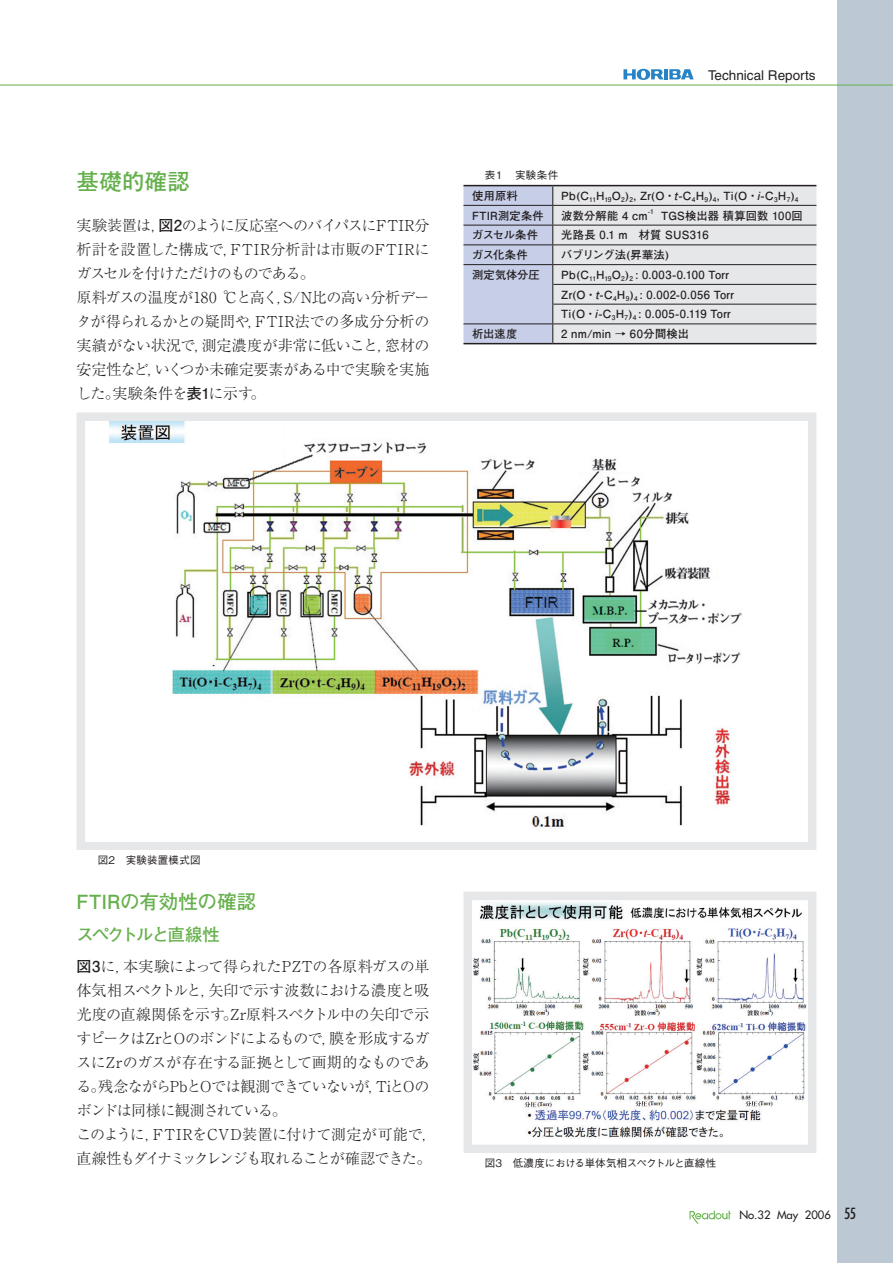
<style>
.page{position:relative;width:893px;height:1263px;background:#fff}
.page>*{position:absolute;margin:0;border:0;box-sizing:border-box;transform-origin:0 0}
.t1{font:700 22.5px "Futo Go B101 Pro";letter-spacing:.005em;color:#65b04c}
.t2{font:700 19.5px "Futo Go B101 Pro";color:#65b04c}
.t3{font:700 17.25px "Futo Go B101 Pro";letter-spacing:-.1em;color:#65b04c}
.t4{font:300 15px/24px "Ryumin Pro";letter-spacing:-.03em;color:#231f20}
.t5{font:condensed 15px "Futura";color:#231f20}
.t6{font:13.5px "Helvetica";color:#231f20}
.t7{font:700 11.25px/19.8px "Futo Go B101 Pro";letter-spacing:.02em;color:#231f20}
.t8{font:11.25px "Futura";color:#231f20}
.t9{font:700 11.25px "Futo Go B101 Pro";letter-spacing:-.04em;color:#231f20}
.t10{font:500 10.5px "Gothic BBB Pro";letter-spacing:-.02em;color:#231f20}
.t11{font:500 10.5px "Gothic BBB Pro";letter-spacing:.03em;color:#231f20}
.t12{font:500 10.5px "Gothic BBB Pro";letter-spacing:.01em;color:#231f20}
.t13{font:700 6.6px "Futo Go B101 Pro";color:#231f20}
.s1{font-family:"Futo Go B101 Pro";font-weight:700}
</style>
<div class="page">
<svg style="left:689px;top:1210px;width:42px;height:14px"></svg>
<svg style="left:623px;top:69px;width:71px;height:11px"></svg>
<div style="left:838px;top:0;width:55px;height:1263px;background:#bcc8d4"></div>
<svg style="left:463px;top:186px;width:353px;height:157px;background:#dadde5"></svg>
<hr style="left:463px;top:185px;width:90px;height:1px;background:#231f20">
<hr style="left:553px;top:185px;width:263px;height:1px;background:#231f20">
<hr style="left:463px;top:343px;width:90px;height:1px;background:#231f20">
<hr style="left:553px;top:343px;width:263px;height:1px;background:#231f20">
<hr style="left:463px;top:205px;width:90px;height:1px;background:#231f20">
<hr style="left:553px;top:205px;width:263px;height:1px;background:#231f20">
<hr style="left:463px;top:225px;width:90px;height:1px;background:#231f20">
<hr style="left:553px;top:225px;width:263px;height:1px;background:#231f20">
<hr style="left:463px;top:244px;width:90px;height:1px;background:#231f20">
<hr style="left:553px;top:244px;width:263px;height:1px;background:#231f20">
<hr style="left:463px;top:264px;width:90px;height:1px;background:#231f20">
<hr style="left:553px;top:264px;width:263px;height:1px;background:#231f20">
<hr style="left:553px;top:284px;width:263px;height:1px;background:#231f20">
<hr style="left:553px;top:304px;width:263px;height:1px;background:#231f20">
<hr style="left:463px;top:323px;width:90px;height:1px;background:#231f20">
<hr style="left:553px;top:323px;width:263px;height:1px;background:#231f20">
<hr style="left:0;top:470px;width:1px;height:204px;background:#dde7d1">
<hr style="left:0;top:85px;width:893px;height:1px;background:#65b04c">
<img style="left:109px;top:422px;width:633px;height:406px">
<div style="left:77px;top:412px;width:739px;height:438px;border:9px solid #e6e7e9"></div>
<img style="left:473px;top:902px;width:333px;height:236px">
<div style="left:463px;top:891px;width:353px;height:262px;border:9px solid #e6e7e9"></div>
<h1 class="t1" style="left:77px;top:163px;width:115px">基礎的確認</h1>
<p class="t4" style="left:77px;top:212px;width:354px">実験装置は，<span class="s1">図2</span>のように反応室へのバイパスにFTIR分析計を設置した構成で，FTIR分析計は市販のFTIRにガスセルを付けただけのものである。<br>原料ガスの温度が180 ℃と高く，S/N比の高い分析データが得られるかとの疑問や，FTIR法での多成分分析の実績がない状況で，測定濃度が非常に低いこと，窓材の安定性など，いくつか未確定要素がある中で実験を実施した。実験条件を<span class="s1">表1</span>に示す。</p>
<p class="t6" style="left:708px;top:67px;width:109px">Technical Reports</p>
<p class="t12" style="left:485px;top:167px;width:75px">表１　実験条件</p>
<p class="t7" style="left:472px;top:184px;width:47px">使用原料</p>
<p class="t7" style="left:561px;top:184px;width:239px">Pb(C<sub>11</sub>H<sub>19</sub>O<sub>2</sub>)<sub>2</sub>, Zr(O・t-C<sub>4</sub>H<sub>9</sub>)<sub>4</sub>, Ti(O・i-C<sub>3</sub>H<sub>7</sub>)<sub>4</sub></p>
<p class="t7" style="left:472px;top:204px;width:73px">FTIR測定条件</p>
<p class="t7" style="left:561px;top:204px;width:88px">波数分解能 4 cm</p>
<p class="t13" style="left:648px;top:206px;width:7px">-1</p>
<p class="t7" style="left:661px;top:204px;width:143px">TGS検出器 積算回数 100回</p>
<p class="t7" style="left:472px;top:224px;width:67px">ガスセル条件</p>
<p class="t7" style="left:561px;top:224px;width:149px">光路長 0.1 m 材質 SUS316</p>
<p class="t7" style="left:472px;top:243px;width:57px">ガス化条件</p>
<p class="t9" style="left:561px;top:246px;width:109px">バブリング法(昇華法)</p>
<p class="t7" style="left:472px;top:263px;width:69px">測定気体分圧</p>
<p class="t7" style="left:561px;top:263px;width:174px">Pb(C<sub>11</sub>H<sub>19</sub>O<sub>2</sub>)<sub>2</sub> : 0.003-0.100 Torr<br>Zr(O・t-C<sub>4</sub>H<sub>9</sub>)<sub>4</sub> : 0.002-0.056 Torr<br>Ti(O・i-C<sub>3</sub>H<sub>7</sub>)<sub>4</sub> : 0.005-0.119 Torr</p>
<p class="t7" style="left:472px;top:322px;width:47px">析出速度</p>
<p class="t7" style="left:561px;top:322px;width:129px">2 nm/min → 60分間検出</p>
<p class="t11" style="left:98px;top:852px;width:104px">図2　実験装置模式図</p>
<h2 class="t2" style="left:77px;top:886px;width:181px">FTIRの有効性の確認</h2>
<p class="t3" style="left:77px;top:920px;width:145px">スペクトルと直線性</p>
<p class="t4" style="left:77px;top:953px;width:362px"><span class="s1">図3</span>に，本実験によって得られたPZTの各原料ガスの単体気相スペクトルと，矢印で示す波数における濃度と吸光度の直線関係を示す。Zr原料スペクトル中の矢印で示すピークはZrとOのボンドによるもので，膜を形成するガスにZrのガスが存在する証拠として画期的なものである。残念ながらPbとOでは観測できていないが，TiとOのボンドは同様に観測されている。<br>このように，FTIRをCVD装置に付けて測定が可能で，直線性もダイナミックレンジも取れることが確認できた。</p>
<p class="t10" style="left:485px;top:1154px;width:233px">図3　低濃度における単体気相スペクトルと直線性</p>
<p class="t8" style="left:739px;top:1208px;width:93px">No.32 May 2006</p>
<p class="t5" style="left:844px;top:1204px;width:14px">55</p>
</div>
